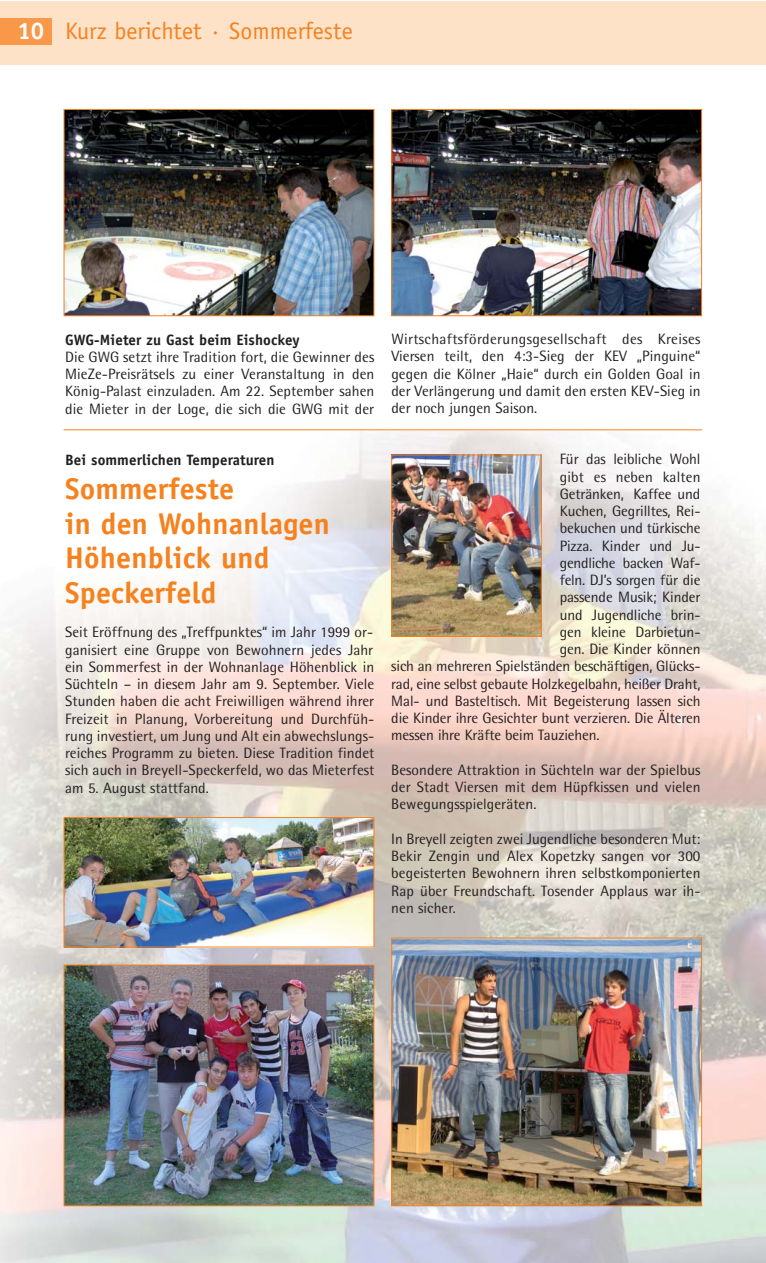
<style>
.page{position:relative;width:766px;height:1263px;background:#fff}
.page>*{position:absolute;margin:0;border:0;box-sizing:border-box;transform-origin:0 0}
.t1{font:700 30px/34.5px "Officina Sans";letter-spacing:.005em;color:#f5821f}
.t2{font:24px "Officina Sans";color:#f5821f}
.t3{font:15px/17.2px "Rotis Semi Sans";letter-spacing:-.01em;color:#231f20;text-align:justify}
.t4{font:700 15px "Officina Sans";letter-spacing:.005em;color:#231f20}
.t5{font:15px "Rotis Semi Sans";letter-spacing:.01em;color:#231f20}
.s1{font-weight:700;color:#fff}
</style>
<div class="page">
<img style="left:0;top:109px;width:765px;height:1154px">
<div style="left:0;top:1px;width:765px;height:63px;background:#fee2c8"></div>
<div style="left:64px;top:332px;width:637px;height:99px;background:#fff"></div>
<div style="left:0;top:19px;width:52px;height:26px;background:#f89848"></div>
<img style="left:393px;top:940px;width:306px;height:264px">
<div style="left:391px;top:938px;width:310px;height:268px;border:1px solid #f5821f"></div>
<img style="left:66px;top:967px;width:306px;height:237px">
<div style="left:64px;top:965px;width:310px;height:241px;border:1px solid #f5821f"></div>
<img style="left:66px;top:819px;width:306px;height:126px">
<div style="left:64px;top:817px;width:310px;height:130px;border:1px solid #f5821f"></div>
<img style="left:393px;top:457px;width:146px;height:178px">
<div style="left:391px;top:455px;width:150px;height:182px;border:1px solid #f5821f"></div>
<img style="left:66px;top:111px;width:306px;height:203px">
<div style="left:64px;top:109px;width:310px;height:207px;border:1px solid #f5821f"></div>
<img style="left:393px;top:111px;width:306px;height:203px">
<div style="left:391px;top:109px;width:310px;height:207px;border:1px solid #f5821f"></div>
<hr style="left:64px;top:430px;width:637px;height:1px;background:#f5821f">
<h2 class="t2" style="left:17px;top:22px;width:337px"><span class="s1">10</span> Kurz berichtet · Sommerfeste</h2>
<p class="t4" style="left:65px;top:334px;width:236px">GWG-Mieter zu Gast beim Eishockey</p>
<p class="t3" style="left:65px;top:350px;width:310px">Die GWG setzt ihre Tradition fort, die Gewinner des MieZe-Preisrätsels zu einer Veranstaltung in den König-Palast einzuladen. Am 22. September sahen die Mieter in der Loge, die sich die GWG mit der</p>
<p class="t4" style="left:65px;top:454px;width:211px">Bei sommerlichen Temperaturen</p>
<h1 class="t1" style="left:65px;top:474px;width:266px">Sommerfeste<br>in den Wohnanlagen<br>Höhenblick und<br>Speckerfeld</h1>
<p class="t3" style="left:65px;top:625px;width:310px">Seit Eröffnung des „Treffpunktes“ im Jahr 1999 or&shy;ganisiert eine Gruppe von Bewohnern jedes Jahr ein Sommerfest in der Wohnanlage Höhenblick in Süchteln – in diesem Jahr am 9. September. Viele Stunden haben die acht Freiwilligen während ihrer Freizeit in Planung, Vorbereitung und Durchfüh&shy;rung investiert, um Jung und Alt ein abwechslungs&shy;reiches Programm zu bieten. Diese Tradition findet sich auch in Breyell-Speckerfeld, wo das Mieterfest am 5. August stattfand.</p>
<p class="t3" style="left:391px;top:332px;width:310px">Wirtschaftsförderungsgesellschaft des Kreises Viersen teilt, den 4:3-Sieg der KEV „Pinguine“ gegen die Kölner „Haie“ durch ein Golden Goal in der Verlängerung und damit den ersten KEV-Sieg in der noch jungen Saison.</p>
<p class="t3" style="left:559px;top:452px;width:142px">Für das leibliche Wohl</p>
<p class="t5" style="left:559px;top:471px;width:142px">gibt es neben kalten</p>
<p class="t3" style="left:559px;top:487px;width:142px">Getränken, Kaffee und</p>
<p class="t3" style="left:559px;top:504px;width:142px">Kuchen, Gegrilltes, Rei-</p>
<p class="t3" style="left:559px;top:521px;width:142px">bekuchen und türkische</p>
<p class="t3" style="left:559px;top:538px;width:142px">Pizza. Kinder und Ju-</p>
<p class="t3" style="left:559px;top:556px;width:142px">gendliche backen Waf-</p>
<p class="t3" style="left:559px;top:573px;width:142px">feln. DJ’s sorgen für die</p>
<p class="t3" style="left:559px;top:590px;width:142px">passende Musik; Kinder</p>
<p class="t3" style="left:559px;top:607px;width:142px">und Jugendliche brin-</p>
<p class="t3" style="left:559px;top:625px;width:142px">gen kleine Darbietun-</p>
<p class="t3" style="left:559px;top:642px;width:142px">gen. Die Kinder können</p>
<p class="t3" style="left:391px;top:659px;width:310px">sich an mehreren Spielständen beschäftigen, Glücks-</p>
<p class="t3" style="left:391px;top:676px;width:310px">rad, eine selbst gebaute Holzkegelbahn, heißer Draht,</p>
<p class="t3" style="left:391px;top:694px;width:310px">Mal- und Basteltisch. Mit Begeisterung lassen sich</p>
<p class="t3" style="left:391px;top:711px;width:310px">die Kinder ihre Gesichter bunt verzieren. Die Älteren</p>
<p class="t3" style="left:391px;top:728px;width:210px">messen ihre Kräfte beim Tauziehen.</p>
<p class="t3" style="left:391px;top:763px;width:310px">Besondere Attraktion in Süchteln war der Spielbus der Stadt Viersen mit dem Hüpfkissen und vielen Bewegungsspielgeräten.</p>
<p class="t3" style="left:391px;top:832px;width:310px">In Breyell zeigten zwei Jugendliche besonderen Mut:<br>Bekir Zengin und Alex Kopetzky sangen vor 300 begeisterten Bewohnern ihren selbstkomponierten Rap über Freundschaft. Tosender Applaus war ih&shy;nen sicher.</p>
</div>
